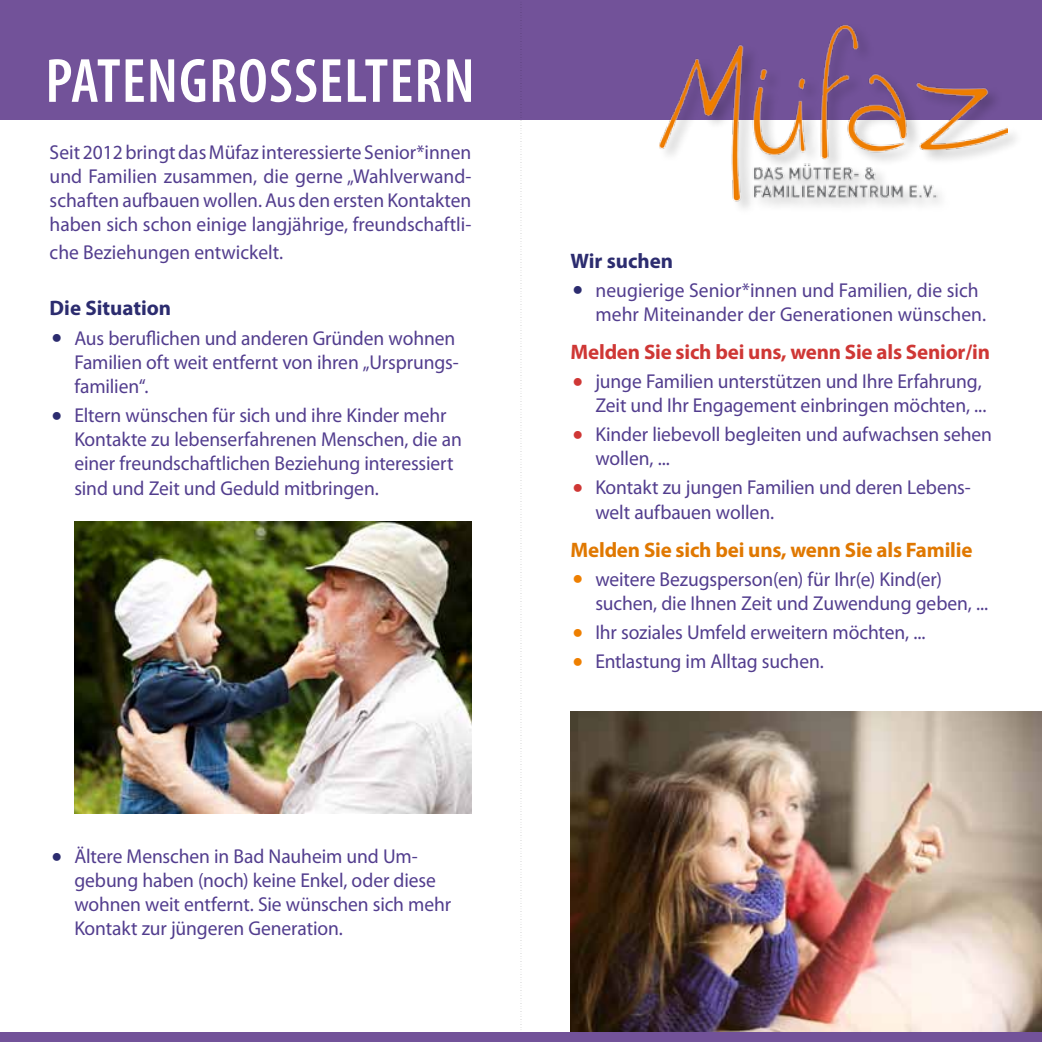
<style>
.page{position:relative;width:1042px;height:1042px;background:#fff}
.page>*{position:absolute;margin:0;border:0;box-sizing:border-box;transform-origin:0 0}
.t1{font:600 condensed 63px "Myriad Pro";letter-spacing:.02em;color:#fff}
.t2{font:700 21px "Myriad Pro";letter-spacing:-.01em;color:#cf3735}
.t3{font:700 21px "Myriad Pro";letter-spacing:-.01em;color:#e07801}
.t4{font:700 21px "Myriad Pro";color:#2c2c6f}
.t5{font:20.12px/24.2px "Myriad Pro";letter-spacing:-.005em;color:#523d8e}
</style>
<div class="page">
<div style="left:0;top:0;width:1042px;height:119px;background:#725299"></div>
<div style="left:658px;top:23px;width:365px;height:192px;background:#000;opacity:.22"></div>
<img style="left:659px;top:23px;width:348px;height:180px">
<img style="left:74px;top:521px;width:397px;height:292px">
<hr style="left:520px;top:0;width:4px;height:1042px;background:#000;opacity:.5">
<img style="left:570px;top:711px;width:472px;height:321px">
<div style="left:0;top:1032px;width:1042px;height:10px;background:#725299"></div>
<h1 class="t1" style="left:45px;top:42px;width:431px">PATENGROSSELTERN</h1>
<p class="t5" style="left:50px;top:140px;width:423px;text-align:justify">Seit 2012 bringt das Müfaz interessierte Senior*innen und Familien zusammen, die gerne „Wahlverwand&shy;schaften aufbauen wollen. Aus den ersten Kontakten haben sich schon einige langjährige, freundschaftli-</p>
<p class="t5" style="left:50px;top:240px;width:235px">che Beziehungen entwickelt.</p>
<p class="t4" style="left:50px;top:295px;width:123px">Die Situation</p>
<p class="t5" style="left:74px;top:325px;width:386px">Aus beruflichen und anderen Gründen wohnen<br>Familien oft weit entfernt von ihren „Ursprungs&shy;familien“.</p>
<p class="t5" style="left:74px;top:403px;width:389px">Eltern wünschen für sich und ihre Kinder mehr Kontakte zu lebenserfahrenen Menschen, die an einer freundschaftlichen Beziehung interessiert sind und Zeit und Geduld mitbringen.</p>
<p class="t5" style="left:74px;top:844px;width:378px">Ältere Menschen in Bad Nauheim und Um&shy;gebung haben (noch) keine Enkel, oder diese wohnen weit entfernt. Sie wünschen sich mehr Kontakt zur jüngeren Generation.</p>
<p class="t4" style="left:570px;top:247px;width:104px">Wir suchen</p>
<p class="t5" style="left:595px;top:277px;width:392px">neugierige Senior*innen und Familien, die sich mehr Miteinander der Generationen wünschen.</p>
<p class="t2" style="left:570px;top:338px;width:421px">Melden Sie sich bei uns, wenn Sie als Senior/in</p>
<p class="t5" style="left:595px;top:369px;width:392px">junge Familien unterstützen und Ihre Erfahrung,<br>Zeit und Ihr Engagement einbringen möchten, ...</p>
<p class="t5" style="left:595px;top:422px;width:398px">Kinder liebevoll begleiten und aufwachsen sehen wollen, ...</p>
<p class="t5" style="left:595px;top:475px;width:377px">Kontakt zu jungen Familien und deren Lebens&shy;welt aufbauen wollen.</p>
<p class="t3" style="left:570px;top:536px;width:403px">Melden Sie sich bei uns, wenn Sie als Familie</p>
<p class="t5" style="left:595px;top:566px;width:394px">weitere Bezugsperson(en) für Ihr(e) Kind(er) suchen, die Ihnen Zeit und Zuwendung geben, ...</p>
<p class="t5" style="left:595px;top:617px;width:332px;line-height:29.1px">Ihr soziales Umfeld erweitern möchten, ...<br>Entlastung im Alltag suchen.</p>
</div>
